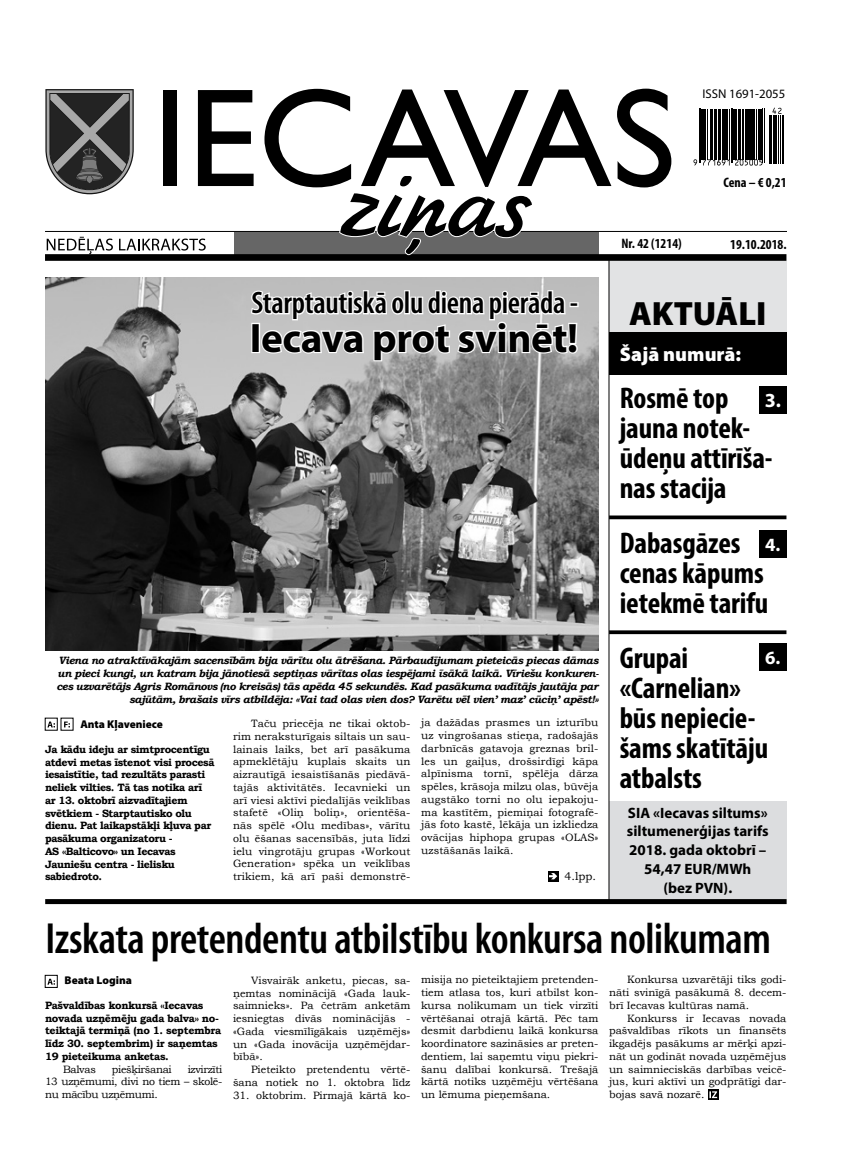
<style>
.page{position:relative;width:851px;height:1170px;background:#fff}
.page>*{position:absolute;margin:0;border:0;box-sizing:border-box;transform-origin:0 0}
.t1{font:600 condensed 43.75px "Myriad Pro";letter-spacing:-.01em;color:#000}
.t2{font:700 41.25px "Myriad Pro";letter-spacing:-.01em;color:#000}
.t3{font:900 33.75px "Myriad Pro";color:#000}
.t4{font:600 condensed 31.25px "Myriad Pro";letter-spacing:-.01em;color:#000}
.t5{font:700 condensed 30px/30px "Myriad Pro";letter-spacing:-.005em;color:#000}
.t6{font:900 20px "Myriad Pro";color:#fff}
.t7{font:700 20px "Myriad Pro";color:#fff}
.t8{font:700 18.75px "Myriad Pro";color:#fff}
.t9{font:700 15px/18.8px "Myriad Pro";color:#000;text-align:center}
.t10{font:700 condensed 13.75px "Myriad Pro";color:#000}
.t11{font:12.75px "Myriad Pro";color:#000}
.t12{font:900 11.25px "Myriad Pro";color:#000}
.t13{font:11.25px "Bookman Old Style";color:#000}
.t14{font:10.62px/12.8px "Bookman Old Style";color:#000;text-align:justify}
.t15{font:700 10.62px/12.8px "Bookman Old Style";letter-spacing:-.04em;color:#000}
.t16{font:italic 700 10.62px/12.8px "Bookman Old Style";letter-spacing:-.04em;color:#000;text-align:right}
.t17{font:10.62px "Bookman Old Style";letter-spacing:-.03em;color:#000}
</style>
<div class="page">
<div style="left:234px;top:232px;width:364px;height:22px;background:#666"></div>
<hr style="left:45px;top:231px;width:741px;height:1px;background:#000">
<div style="left:45px;top:254px;width:741px;height:7px;background:#000"></div>
<svg style="left:47px;top:237px;width:66px;height:17px"></svg>
<svg style="left:119px;top:238px;width:87px;height:12px"></svg>
<div style="left:163px;top:90px;width:13px;height:96px;background:#000"></div>
<svg style="left:198px;top:90px;width:55px;height:96px"></svg>
<svg style="left:617px;top:89px;width:54px;height:98px"></svg>
<svg style="left:264px;top:89px;width:347px;height:167px"></svg>
<svg style="left:45px;top:89px;width:89px;height:105px;background:#5d5d5d"></svg>
<svg style="left:609px;top:515px;width:177px;height:4px"></svg>
<svg style="left:609px;top:630px;width:177px;height:4px"></svg>
<div style="left:609px;top:261px;width:177px;height:71px;background:#e2e3e4"></div>
<div style="left:609px;top:332px;width:177px;height:42px;background:#000"></div>
<hr style="left:699px;top:109px;width:1px;height:54px;background:#000">
<hr style="left:700px;top:109px;width:1px;height:54px;background:#000">
<hr style="left:701px;top:109px;width:2px;height:51px;background:#000">
<hr style="left:704px;top:109px;width:1px;height:51px;background:#000">
<hr style="left:707px;top:109px;width:1px;height:51px;background:#000">
<hr style="left:710px;top:109px;width:1px;height:51px;background:#000">
<hr style="left:711px;top:109px;width:1px;height:51px;background:#000">
<hr style="left:714px;top:109px;width:1px;height:51px;background:#000">
<hr style="left:716px;top:109px;width:1px;height:51px;background:#000">
<hr style="left:717px;top:109px;width:3px;height:51px;background:#000">
<hr style="left:721px;top:109px;width:1px;height:51px;background:#000">
<hr style="left:723px;top:109px;width:2px;height:51px;background:#000">
<svg style="left:693px;top:159px;width:36px;height:6px"></svg>
<hr style="left:726px;top:109px;width:2px;height:51px;background:#000">
<hr style="left:729px;top:109px;width:1px;height:51px;background:#000">
<hr style="left:730px;top:109px;width:1px;height:54px;background:#000">
<hr style="left:732px;top:109px;width:1px;height:54px;background:#000">
<hr style="left:733px;top:109px;width:1px;height:51px;background:#000">
<hr style="left:735px;top:109px;width:2px;height:51px;background:#000">
<hr style="left:738px;top:109px;width:2px;height:51px;background:#000">
<hr style="left:741px;top:109px;width:1px;height:51px;background:#000">
<hr style="left:743px;top:109px;width:1px;height:51px;background:#000">
<hr style="left:745px;top:109px;width:2px;height:51px;background:#000">
<hr style="left:748px;top:109px;width:2px;height:51px;background:#000">
<hr style="left:751px;top:109px;width:1px;height:51px;background:#000">
<hr style="left:752px;top:109px;width:2px;height:51px;background:#000">
<hr style="left:756px;top:109px;width:1px;height:51px;background:#000">
<svg style="left:735px;top:159px;width:27px;height:6px"></svg>
<hr style="left:757px;top:109px;width:1px;height:51px;background:#000">
<hr style="left:759px;top:109px;width:2px;height:51px;background:#000">
<hr style="left:762px;top:109px;width:1px;height:54px;background:#000">
<hr style="left:763px;top:109px;width:1px;height:54px;background:#000">
<hr style="left:769px;top:115px;width:1px;height:48px;background:#000">
<hr style="left:770px;top:115px;width:2px;height:48px;background:#000">
<hr style="left:773px;top:115px;width:2px;height:48px;background:#000">
<hr style="left:776px;top:115px;width:1px;height:48px;background:#000">
<hr style="left:777px;top:115px;width:1px;height:48px;background:#000">
<svg style="left:772px;top:108px;width:9px;height:6px"></svg>
<hr style="left:779px;top:115px;width:1px;height:48px;background:#000">
<hr style="left:781px;top:115px;width:2px;height:48px;background:#000">
<div style="left:609px;top:800px;width:177px;height:98px;background:#dcdddf"></div>
<hr style="left:608px;top:260px;width:1px;height:641px;background:#000">
<div style="left:759px;top:386px;width:27px;height:27px;background:#000"></div>
<div style="left:759px;top:530px;width:27px;height:27px;background:#000"></div>
<div style="left:759px;top:643px;width:27px;height:27px;background:#000"></div>
<div style="left:45px;top:899px;width:741px;height:5px;background:#000"></div>
<div style="left:547px;top:870px;width:11px;height:11px;background:#000"></div>
<svg style="left:549px;top:873px;width:8px;height:6px"></svg>
<svg style="left:47px;top:721px;width:8px;height:6px"></svg>
<svg style="left:64px;top:721px;width:6px;height:6px"></svg>
<svg style="left:47px;top:978px;width:8px;height:6px"></svg>
<svg style="left:708px;top:1089px;width:10px;height:10px"></svg>
<svg style="left:709px;top:1091px;width:8px;height:6px"></svg>
<img style="left:45px;top:277px;width:553px;height:374px">
<svg style="left:249px;top:277px;width:330px;height:85px"></svg>
<p class="t11" style="left:702px;top:86px;width:84px">ISSN 1691-2055</p>
<p class="t10" style="left:723px;top:174px;width:65px">Cena – € 0,21</p>
<h3 class="t4" style="left:251px;top:285px;width:328px">Starptautiskā olu diena pierāda -</h3>
<h2 class="t2" style="left:250px;top:311px;width:330px">Iecava prot svinēt!</h2>
<p class="t16" style="left:56px;top:654px;width:544px">Viena no atraktīvākajām sacensībām bija vārītu olu ātrēšana. Pārbaudījumam pieteicās piecas dāmas un pieci kungi, un katram bija jānotiesā septiņas vārītas olas iespējami īsākā laikā. Vīriešu konkuren&shy;ces uzvarētājs Agris Romānovs (no kreisās) tās apēda 45 sekundēs. Kad pasākuma vadītājs jautāja par sajūtām, brašais vīrs atbildēja: «Vai tad olas vien dos? Varētu vēl vien’ maz’ cūciņ’ apēst!»</p>
<p class="t12" style="left:80px;top:717px;width:84px">Anta Kļaveniece</p>
<p class="t15" style="left:45px;top:742px;width:171px">Ja kādu ideju ar simtprocentīgu atdevi metas īstenot visi procesā iesaistītie, tad rezultāts parasti neliek vilties. Tā tas notika arī ar 13. oktobrī aizvadītajiem svētkiem - Starptautisko olu dienu. Pat laikapstākļi kļuva par pasākuma organizatoru -<br>AS «Balticovo» un Iecavas<br>Jauniešu centra - lielisku sabiedroto.</p>
<p class="t14" style="left:233px;top:717px;width:179px;text-indent:18px">Taču priecēja ne tikai oktob&shy;rim neraksturīgais siltais un sau&shy;lainais laiks, bet arī pasākuma apmeklētāju kuplais skaits un aizrautīgā iesaistīšanās piedāvā&shy;tajās aktivitātēs. Iecavnieki un arī viesi aktīvi piedalījās veiklības stafetē «Oliņ boliņ», orientēša&shy;nās spēlē «Olu medības», vārītu olu ēšanas sacensībās, juta līdzi ielu vingrotāju grupas «Workout Generation» spēka un veiklības trikiem, kā arī paši demonstrē-</p>
<p class="t14" style="left:421px;top:716px;width:179px">ja dažādas prasmes un izturību uz vingrošanas stieņa, radošajās darbnīcās gatavoja greznas bril&shy;les un gaiļus, drošsirdīgi kāpa alpīnisma tornī, spēlēja dārza spēles, krāsoja milzu olas, būvēja augstāko torni no olu iepakoju&shy;ma kastītēm, piemiņai fotografē&shy;jās foto kastē, lēkāja un izkliedza ovācijas hiphopa grupas «OLAS» uzstāšanās laikā.</p>
<p class="t13" style="left:564px;top:868px;width:33px">4.lpp.</p>
<p class="t10" style="left:621px;top:234px;width:62px">Nr. 42 (1214)</p>
<p class="t10" style="left:730px;top:235px;width:58px">19.10.2018.</p>
<h3 class="t3" style="left:629px;top:294px;width:139px">AKTUĀLI</h3>
<h3 class="t6" style="left:619px;top:342px;width:123px">Šajā numurā:</h3>
<h3 class="t5" style="left:619px;top:382px;width:154px">Rosmē top jauna notek&shy;ūdeņu attīrīša&shy;nas stacija</h3>
<h3 class="t5" style="left:619px;top:527px;width:150px">Dabasgāzes cenas kāpums ietekmē tarifu</h3>
<h3 class="t5" style="left:619px;top:641px;width:150px">Grupai «Carnelian» būs nepiecie&shy;šams skatītāju atbalsts</h3>
<h3 class="t7" style="left:764px;top:387px;width:18px">3.</h3>
<h3 class="t8" style="left:765px;top:532px;width:17px">4.</h3>
<h3 class="t8" style="left:765px;top:645px;width:17px">6.</h3>
<h3 class="t9" style="left:627px;top:802px;width:143px">SIA «Iecavas siltums» siltumenerģijas tarifs<br>2018. gada oktobrī –<br>54,47 EUR/MWh<br>(bez PVN).</h3>
<h1 class="t1" style="left:45px;top:914px;width:727px">Izskata pretendentu atbilstību konkursa nolikumam</h1>
<p class="t15" style="left:45px;top:998px;width:178px">Pašvaldības konkursā «Iecavas novada uzņēmēju gada balva» no&shy;teiktajā termiņā (no 1. septembra līdz 30. septembrim) ir saņemtas<br>19 pieteikuma anketas.</p>
<p class="t14" style="left:63px;top:1062px;width:34px">Balvas</p>
<p class="t17" style="left:112px;top:1061px;width:61px">piešķiršanai</p>
<p class="t14" style="left:421px;top:973px;width:179px">misija no pieteiktajiem pretenden&shy;tiem atlasa tos, kuri atbilst kon&shy;kursa nolikumam un tiek virzīti vērtēšanai otrajā kārtā. Pēc tam desmit darbdienu laikā konkursa koordinatore sazināsies ar preten&shy;dentiem, lai saņemtu viņu piekri&shy;šanu dalībai konkursā. Trešajā kārtā notiks uzņēmēju vērtēšana un lēmuma pieņemšana.</p>
<p class="t14" style="left:609px;top:973px;width:179px;text-indent:18px">Konkursa uzvarētāji tiks godi&shy;nāti svinīgā pasākumā 8. decem&shy;brī Iecavas kultūras namā.</p>
<p class="t12" style="left:65px;top:973px;width:69px">Beata Logina</p>
<p class="t14" style="left:233px;top:973px;width:179px;text-indent:18px">Visvairāk anketu, piecas, sa&shy;ņemtas nominācijā «Gada lauk&shy;saimnieks». Pa četrām anketām iesniegtas divās nominācijās - «Gada viesmīlīgākais uzņēmējs» un «Gada inovācija uzņēmējdar&shy;bībā».</p>
<p class="t14" style="left:233px;top:1062px;width:179px;text-align:right">Pieteikto pretendentu vērtē&shy;šana notiek no 1. oktobra līdz</p>
<p class="t14" style="left:233px;top:1088px;width:179px">31. oktobrim. Pirmajā kārtā ko-</p>
<p class="t14" style="left:609px;top:1011px;width:179px;text-indent:18px">Konkurss ir Iecavas novada pašvaldības rīkots un finansēts ikgadējs pasākums ar mērķi apzi&shy;nāt un godināt novada uzņēmējus un saimnieciskās darbības veicē&shy;jus, kuri aktīvi un godprātīgi dar&shy;bojas savā nozarē.</p>
<p class="t14" style="left:45px;top:1062px;width:179px;text-indent:143px">izvirzīti 13 uzņēmumi, divi no tiem – skolē&shy;nu mācību uzņēmumi.</p>
</div>
